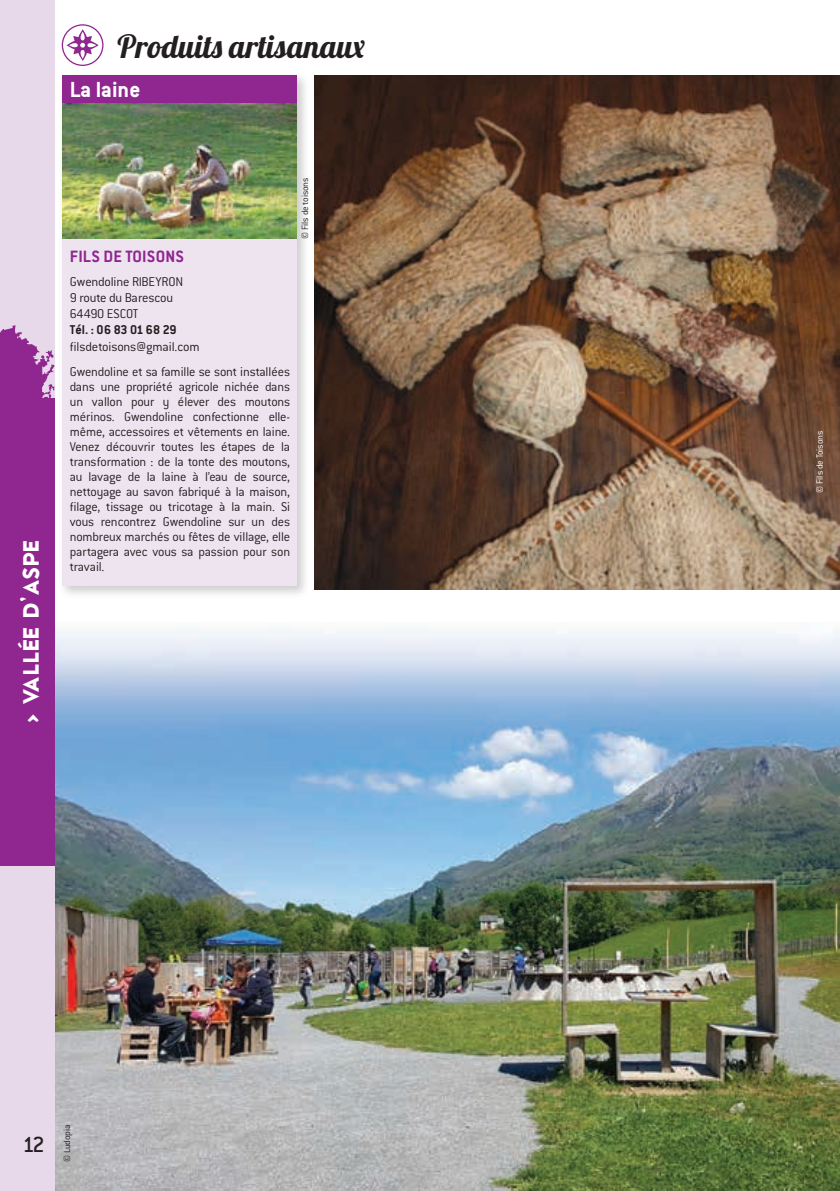
<style>
.page{position:relative;width:840px;height:1191px;background:#fff}
.page>*{position:absolute;margin:0;border:0;box-sizing:border-box;transform-origin:0 0}
.t1{font:32px "Lobster 1.4";color:#231f20}
.t2{font:700 24px "Conduit ITC";color:#fff}
.t3{font:500 24px "Conduit ITC";color:#231f20}
.t4{font:900 22px "Zeronero";letter-spacing:.03em;color:#fff}
.t5{font:700 18px "Conduit ITC";letter-spacing:.01em;color:#90268f}
.t6{font:300 14px/15px "Conduit ITC";letter-spacing:-.015em;color:#231f20;text-align:justify}
.t7{font:700 14px "Conduit ITC";color:#231f20}
.t8{font:300 10px "Conduit ITC";letter-spacing:-.015em;color:#231f20}
.t9{font:300 10px "Conduit ITC";letter-spacing:-.015em;color:#fff}
</style>
<div class="page">
<img style="left:55px;top:629px;width:784px;height:562px">
<div style="left:0;top:0;width:55px;height:1191px;background:#e7d8ea"></div>
<div style="left:0;top:398px;width:55px;height:467px;background:#90268f"></div>
<svg style="left:0;top:325px;width:55px;height:73px"></svg>
<div style="left:62px;top:24px;width:41px;height:42px;border:1px solid #90268f;border-radius:50%"></div>
<svg style="left:67px;top:29px;width:32px;height:32px"></svg>
<div style="left:62px;top:75px;width:235px;height:511px;background:#eee4f0"></div>
<img style="left:62px;top:102px;width:235px;height:137px">
<div style="left:62px;top:75px;width:235px;height:27px;background:#90268f"></div>
<img style="left:314px;top:75px;width:525px;height:515px">
<p class="t1" style="left:117px;top:26px;width:249px">Produits artisanaux</p>
<p class="t2" style="left:70px;top:75px;width:72px">La laine</p>
<p class="t4" style="left:18px;top:723px;width:184px;rotate:-90deg">&gt; VALLÉE D’ASPE</p>
<p class="t5" style="left:70px;top:246px;width:116px">FILS DE TOISONS</p>
<p class="t6" style="left:70px;top:275px;width:115px">Gwendoline RIBEYRON</p>
<p class="t6" style="left:70px;top:291px;width:105px">9 route du Barescou</p>
<p class="t6" style="left:70px;top:307px;width:70px">64490 ESCOT</p>
<p class="t7" style="left:70px;top:322px;width:108px">Tél. : 06 83 01 68 29</p>
<p class="t6" style="left:70px;top:339px;width:131px">filsdetoisons@gmail.com</p>
<p class="t6" style="left:70px;top:364px;width:222px">Gwendoline et sa famille se sont installées dans une propriété agricole nichée dans un vallon pour y élever des moutons mérinos. Gwendoline confectionne elle&shy;même, accessoires et vêtements en laine.<br>Venez découvrir toutes les étapes de la transformation : de la tonte des moutons, au lavage de la laine à l’eau de source, nettoyage au savon fabriqué à la maison, filage, tissage ou tricotage à la main. Si vous rencontrez Gwendoline sur un des nombreux marchés ou fêtes de village, elle partagera avec vous sa passion pour son travail.</p>
<p class="t8" style="left:299px;top:239px;width:63px;rotate:-90deg">© Fils de toisons</p>
<p class="t3" style="left:22px;top:1131px;width:24px">12</p>
<p class="t8" style="left:61px;top:1162px;width:39px;rotate:-90deg">© Ludopia</p>
<p class="t9" style="left:813px;top:493px;width:63px;rotate:-90deg">© Fils de Toisons</p>
</div>
